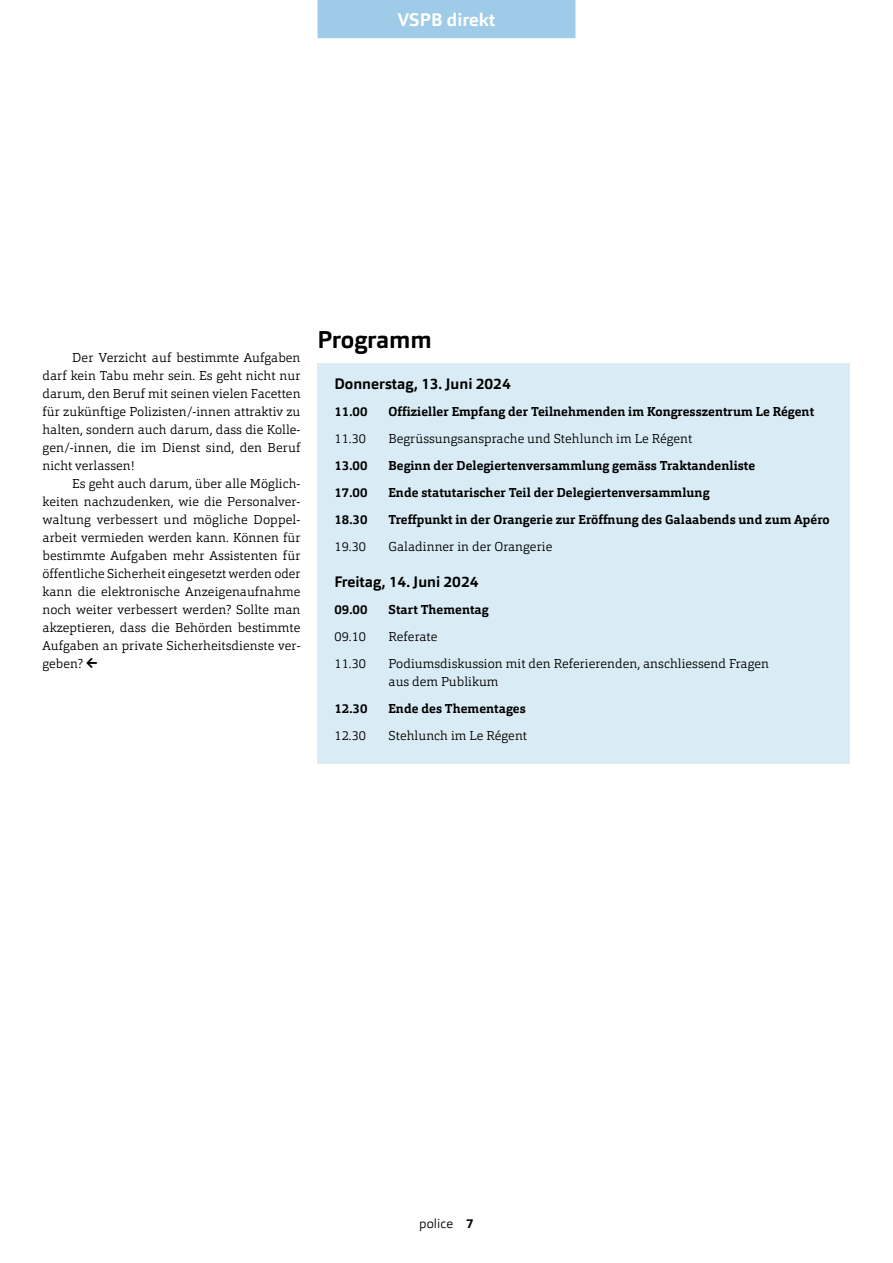
<style>
.page{position:relative;width:893px;height:1263px;background:#fff}
.page>*{position:absolute;margin:0;border:0;box-sizing:border-box;transform-origin:0 0}
.t1{font:700 24px "Orgon";color:#000}
.t2{font:700 18px "Orgon";letter-spacing:.005em;color:#fff}
.t3{font:700 15px "Orgon";color:#000}
.t4{font:300 12.75px/18px "Orgon Slab";letter-spacing:.005em;color:#000;text-align:justify}
.t5{font:700 12.75px "Orgon Slab";letter-spacing:.005em;color:#000}
.t6{font:300 12.75px "Orgon";letter-spacing:.005em;color:#000}
.s1{font-weight:700;font-size:15px}
.s2{font-weight:700}
</style>
<div class="page">
<div style="left:317px;top:0;width:258px;height:38px;background:#9ecce8"></div>
<div style="left:317px;top:363px;width:533px;height:400px;background:#d9ebf5"></div>
<h2 class="t2" style="left:398px;top:8px;width:99px">VSPB direkt</h2>
<p class="t4" style="left:43px;top:348px;width:259px;text-indent:30px">Der Verzicht auf bestimmte Aufgaben darf kein Tabu mehr sein. Es geht nicht nur darum, den Beruf mit seinen vielen Facetten für zukünftige Polizisten/-innen attraktiv zu halten, sondern auch darum, dass die Kolle&shy;gen/-innen, die im Dienst sind, den Beruf nicht verlassen!</p>
<p class="t4" style="left:43px;top:474px;width:260px;text-indent:30px">Es geht auch darum, über alle Möglich&shy;keiten nachzudenken, wie die Personalver&shy;waltung verbessert und mögliche Doppel&shy;arbeit vermieden werden kann. Können für bestimmte Aufgaben mehr Assistenten für öffentliche Sicherheit eingesetzt werden oder kann die elektronische Anzeigenaufnahme noch weiter verbessert werden? Sollte man akzeptieren, dass die Behörden bestimmte Aufgaben an private Sicherheitsdienste ver&shy;geben? <span class="s1">←</span></p>
<h1 class="t1" style="left:317px;top:324px;width:115px">Programm</h1>
<p class="t3" style="left:334px;top:374px;width:178px">Donnerstag, 13. Juni 2024</p>
<p class="t5" style="left:334px;top:403px;width:34px">11.00</p>
<p class="t5" style="left:388px;top:403px;width:427px">Offizieller Empfang der Teilnehmenden im Kongresszentrum Le Régent</p>
<p class="t4" style="left:334px;top:429px;width:33px">11.30</p>
<p class="t4" style="left:388px;top:429px;width:305px">Begrüssungsansprache und Stehlunch im Le Régent</p>
<p class="t5" style="left:334px;top:457px;width:34px">13.00</p>
<p class="t5" style="left:388px;top:457px;width:368px">Beginn der Delegiertenversammlung gemäss Traktandenliste</p>
<p class="t5" style="left:334px;top:484px;width:34px">17.00</p>
<p class="t5" style="left:388px;top:484px;width:322px">Ende statutarischer Teil der Delegiertenversammlung</p>
<p class="t5" style="left:334px;top:511px;width:34px">18.30</p>
<p class="t5" style="left:388px;top:511px;width:443px">Treffpunkt in der Orangerie zur Eröffnung des Galaabends und zum Apéro</p>
<p class="t4" style="left:334px;top:537px;width:33px">19.30</p>
<p class="t4" style="left:388px;top:537px;width:165px">Galadinner in der Orangerie</p>
<p class="t3" style="left:334px;top:572px;width:145px">Freitag, 14. Juni 2024</p>
<p class="t5" style="left:334px;top:601px;width:34px">09.00</p>
<p class="t5" style="left:388px;top:601px;width:102px">Start Thementag</p>
<p class="t4" style="left:334px;top:627px;width:33px">09.10</p>
<p class="t4" style="left:388px;top:627px;width:50px">Referate</p>
<p class="t4" style="left:334px;top:654px;width:33px">11.30</p>
<p class="t4" style="left:388px;top:654px;width:382px">Podiumsdiskussion mit den Referierenden, anschliessend Fragen aus dem Publikum</p>
<p class="t5" style="left:334px;top:700px;width:34px">12.30</p>
<p class="t5" style="left:388px;top:700px;width:139px">Ende des Thementages</p>
<p class="t4" style="left:334px;top:726px;width:33px">12.30</p>
<p class="t4" style="left:388px;top:726px;width:140px">Stehlunch im Le Régent</p>
<p class="t6" style="left:419px;top:1215px;width:56px">police <span class="s2">7</span></p>
</div>
